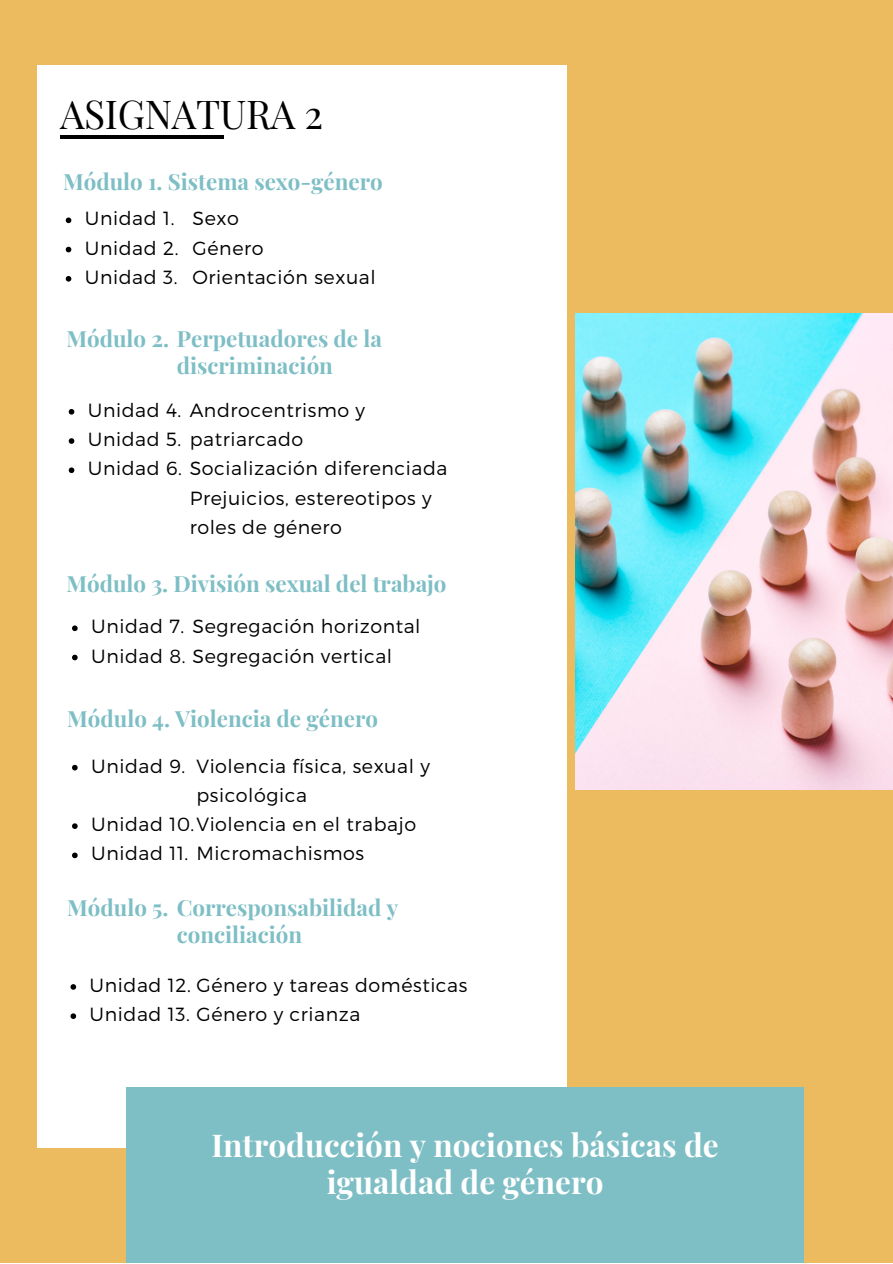
<style>
.page{position:relative;width:893px;height:1264px;background:#fff}
.page>*{position:absolute;margin:0;border:0;box-sizing:border-box;transform-origin:0 0}
.t1{font:39px "Playfair Display";letter-spacing:-.01em;color:#000}
.t2{font:700 31.5px/37px "Playfair Display";color:#fff;text-align:center}
.t3{font:700 22.35px "Playfair Display";color:#7ebec5}
.t4{font:300 19.05px/29.2px "Montserrat";letter-spacing:.03em;color:#000}
</style>
<div class="page">
<div style="left:0;top:0;width:892px;height:1262px;background:#edbb5f"></div>
<div style="left:37px;top:66px;width:529px;height:1081px;background:#fff"></div>
<hr style="left:60px;top:135px;width:163px;height:4px;background:#000">
<img style="left:575px;top:314px;width:317px;height:475px">
<svg style="left:66px;top:217px;width:5px;height:6px"></svg>
<svg style="left:66px;top:247px;width:5px;height:5px"></svg>
<svg style="left:66px;top:276px;width:5px;height:5px"></svg>
<svg style="left:69px;top:409px;width:5px;height:5px"></svg>
<svg style="left:69px;top:438px;width:5px;height:6px"></svg>
<svg style="left:69px;top:467px;width:5px;height:6px"></svg>
<svg style="left:72px;top:625px;width:6px;height:6px"></svg>
<svg style="left:72px;top:654px;width:6px;height:6px"></svg>
<svg style="left:72px;top:764px;width:6px;height:6px"></svg>
<svg style="left:72px;top:823px;width:6px;height:6px"></svg>
<svg style="left:72px;top:852px;width:6px;height:6px"></svg>
<svg style="left:70px;top:984px;width:6px;height:5px"></svg>
<svg style="left:70px;top:1013px;width:6px;height:6px"></svg>
<div style="left:127px;top:1087px;width:676px;height:174px;background:#7ebec5"></div>
<p class="t1" style="left:60px;top:86px;width:264px">ASIGNATURA 2</p>
<p class="t3" style="left:63px;top:166px;width:321px">Módulo 1. Sistema sexo-género</p>
<p class="t4" style="left:85px;top:203px;width:91px">Unidad 1.</p>
<p class="t4" style="left:85px;top:232px;width:95px">Unidad 2.</p>
<p class="t4" style="left:85px;top:261px;width:94px">Unidad 3.</p>
<p class="t4" style="left:192px;top:203px;width:48px">Sexo</p>
<p class="t4" style="left:192px;top:232px;width:72px">Género</p>
<p class="t4" style="left:192px;top:261px;width:185px">Orientación sexual</p>
<p class="t3" style="left:66px;top:322px;width:317px">Módulo 2. Perpetuadores de la</p>
<p class="t3" style="left:177px;top:349px;width:158px">discriminación</p>
<p class="t4" style="left:88px;top:394px;width:279px">Unidad 4. Androcentrismo y</p>
<p class="t4" style="left:88px;top:424px;width:217px">Unidad 5. patriarcado</p>
<p class="t4" style="left:88px;top:453px;width:361px">Unidad 6. Socialización diferenciada</p>
<p class="t4" style="left:190px;top:482px;width:243px">Prejuicios, estereotipos y roles de género</p>
<p class="t3" style="left:66px;top:568px;width:381px">Módulo 3. División sexual del trabajo</p>
<p class="t4" style="left:91px;top:611px;width:331px">Unidad 7. Segregación horizontal</p>
<p class="t4" style="left:91px;top:640px;width:302px">Unidad 8. Segregación vertical</p>
<p class="t3" style="left:67px;top:702px;width:312px">Módulo 4. Violencia de género</p>
<p class="t4" style="left:91px;top:750px;width:96px">Unidad 9.</p>
<p class="t4" style="left:196px;top:750px;width:235px">Violencia física, sexual y psicológica</p>
<p class="t4" style="left:91px;top:808px;width:326px">Unidad 10.Violencia en el trabajo</p>
<p class="t4" style="left:91px;top:838px;width:274px">Unidad 11. Micromachismos</p>
<p class="t3" style="left:67px;top:891px;width:332px">Módulo 5. Corresponsabilidad y</p>
<p class="t3" style="left:177px;top:918px;width:127px">conciliación</p>
<p class="t4" style="left:90px;top:969px;width:379px">Unidad 12. Género y tareas domésticas</p>
<p class="t4" style="left:90px;top:998px;width:272px">Unidad 13. Género y crianza</p>
<p class="t2" style="left:211px;top:1124px;width:509px">Introducción y nociones básicas de igualdad de género</p>
</div>
